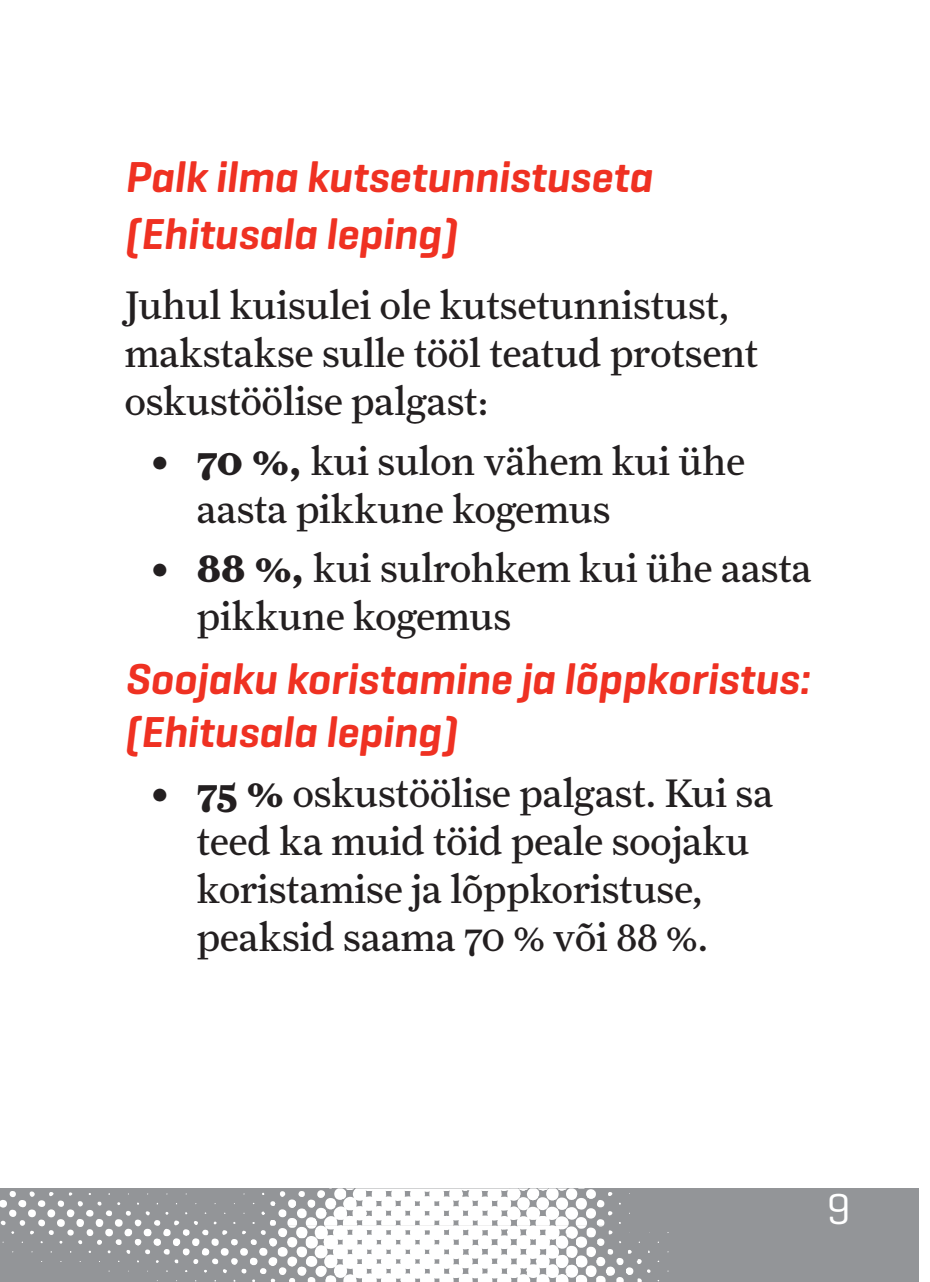
<style>
.page{position:relative;width:930px;height:1282px;background:#fff}
.page>*{position:absolute;margin:0;border:0;box-sizing:border-box;transform-origin:0 0}
.t1{font:italic 600 44px/56.8px "Geogrotesque";color:#ef3122}
.t2{font:44px "Geogrotesque";color:#fff}
.t3{font:40px/48px "Farnham Text";color:#231f20}
.s1{font-weight:700}
</style>
<div class="page">
<div style="left:0;top:1188px;width:918px;height:93px;background:#939598"></div>
<svg style="left:174px;top:1220px;width:5px;height:5px"></svg>
<svg style="left:194px;top:1221px;width:4px;height:3px"></svg>
<svg style="left:0;top:1191px;width:168px;height:53px"></svg>
<img style="left:314px;top:1224px;width:290px;height:57px">
<img style="left:324px;top:1188px;width:261px;height:36px">
<p class="t1" style="left:125px;top:148px;width:529px">Palk ilma kutsetunnistuseta (Ehitusala leping)</p>
<p class="t3" style="left:125px;top:281px;width:635px">Juhul kuisulei ole kutsetunnistust, makstakse sulle tööl teatud protsent oskustöölise palgast:</p>
<p class="t3" style="left:197px;top:436px;width:550px;text-indent:-45px"><span class="s1">• 70 %,</span> kui sulon vähem kui ühe aasta pikkune kogemus</p>
<p class="t3" style="left:197px;top:544px;width:616px;text-indent:-45px"><span class="s1">• 88 %,</span> kui sulrohkem kui ühe aasta pikkune kogemus</p>
<p class="t1" style="left:125px;top:652px;width:687px;line-height:52.8px">Soojaku koristamine ja lõppkoristus: (Ehitusala leping)</p>
<p class="t3" style="left:197px;top:768px;width:578px;text-indent:-45px"><span class="s1">• 75 %</span> oskustöölise palgast. Kui sa teed ka muid töid peale soojaku koristamise ja lõppkoristuse, peaksid saama 70 % või 88 %.</p>
<p class="t2" style="left:827px;top:1181px;width:25px">9</p>
</div>
